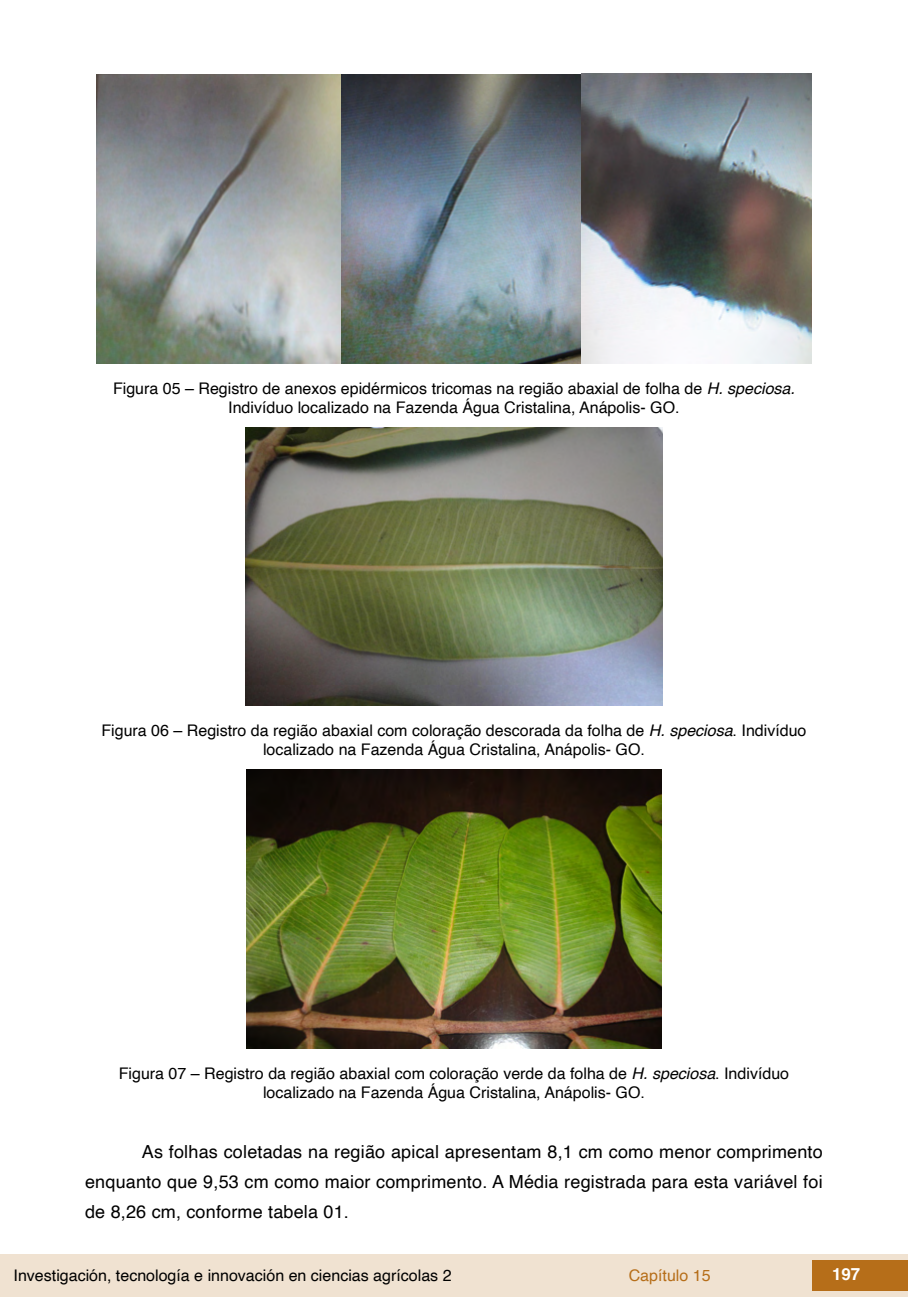
<style>
.page{position:relative;width:908px;height:1304px;background:#fff}
.page>*{position:absolute;margin:0;border:0;box-sizing:border-box;transform-origin:0 0}
.t1{font:18px/30px "Helvetica";letter-spacing:.01em;color:#000;text-align:justify}
.t2{font:700 16.8px "Helvetica";color:#fff}
.t3{font:16px/19.2px "Helvetica";color:#000;text-align:center}
.t4{font:16px "Helvetica";color:#b66e19}
.s1{font-style:italic}
</style>
<div class="page">
<div style="left:0;top:1254px;width:906px;height:43px;background:#f0e2d1"></div>
<div style="left:812px;top:1261px;width:95px;height:30px;background:#b66e19"></div>
<img style="left:96px;top:74px;width:715px;height:290px">
<img style="left:246px;top:428px;width:416px;height:277px">
<img style="left:247px;top:770px;width:414px;height:279px">
<p class="t3" style="left:113px;top:379px;width:683px">Figura 05 – Registro de anexos epidérmicos tricomas na região abaxial de folha de <span class="s1">H. speciosa.<br></span>Indivíduo localizado na Fazenda Água Cristalina, Anápolis- GO.</p>
<p class="t3" style="left:101px;top:721px;width:706px">Figura 06 – Registro da região abaxial com coloração descorada da folha de <span class="s1">H. speciosa</span>. Indivíduo localizado na Fazenda Água Cristalina, Anápolis- GO.</p>
<p class="t3" style="left:119px;top:1064px;width:671px">Figura 07 – Registro da região abaxial com coloração verde da folha de <span class="s1">H. speciosa</span>. Indivíduo localizado na Fazenda Água Cristalina, Anápolis- GO.</p>
<p class="t1" style="left:85px;top:1138px;width:738px;text-indent:57px">As folhas coletadas na região apical apresentam 8,1 cm como menor comprimento enquanto que 9,53 cm como maior comprimento. A Média registrada para esta variável foi de 8,26 cm, conforme tabela 01.</p>
<p class="t3" style="left:14px;top:1266px;width:439px">Investigación, tecnología e innovación en ciencias agrícolas 2</p>
<p class="t4" style="left:628px;top:1263px;width:83px">Capítulo 15</p>
<p class="t2" style="left:831px;top:1264px;width:30px">197</p>
</div>
